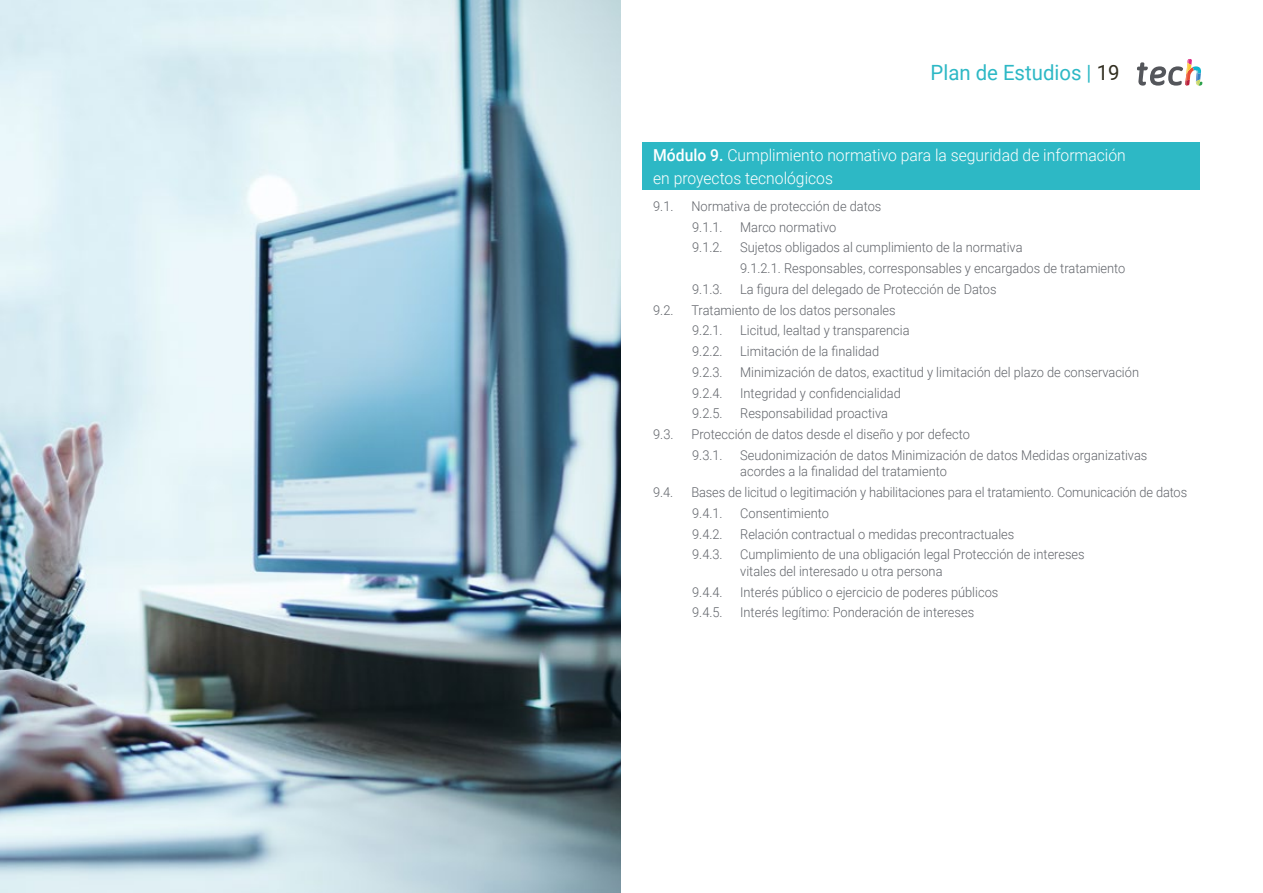
<style>
.page{position:relative;width:1263px;height:893px;background:#fff}
.page>*{position:absolute;margin:0;border:0;box-sizing:border-box;transform-origin:0 0}
.t1{font:21px "Roboto";color:#2db8c5}
.t2{font:300 16.5px/22.5px "Roboto";color:#fff;scale:.95 1}
.t3{font:300 13.5px/20.7px "Roboto";color:#61646a;scale:.95 1}
.s1{color:#312e20}
.s2{font-weight:500}
</style>
<div class="page">
<svg style="left:1137px;top:59px;width:65px;height:27px"></svg>
<div style="left:642px;top:142px;width:557px;height:48px;background:#2db8c5"></div>
<img style="left:0;top:0;width:621px;height:893px">
<h1 class="t1" style="left:930px;top:57px;width:191px">Plan de Estudios | <span class="s1">19</span></h1>
<p class="t2" style="left:653px;top:143px;width:499px"><span class="s2">Módulo 9.</span> Cumplimiento normativo para la seguridad de información en proyectos tecnológicos</p>
<p class="t3" style="left:653px;top:195px;width:23px">9.1.</p>
<p class="t3" style="left:691px;top:195px;width:201px">Normativa de protección de datos<br>9.1.1.</p>
<p class="t3" style="left:740px;top:216px;width:103px">Marco normativo</p>
<p class="t3" style="left:692px;top:237px;width:34px">9.1.2.</p>
<p class="t3" style="left:740px;top:237px;width:407px">Sujetos obligados al cumplimiento de la normativa<br>9.1.2.1. Responsables, corresponsables y encargados de tratamiento</p>
<p class="t3" style="left:692px;top:278px;width:34px">9.1.3.</p>
<p class="t3" style="left:740px;top:278px;width:271px">La figura del delegado de Protección de Datos</p>
<p class="t3" style="left:653px;top:299px;width:23px">9.2.</p>
<p class="t3" style="left:691px;top:299px;width:217px">Tratamiento de los datos personales<br>9.2.1.</p>
<p class="t3" style="left:740px;top:320px;width:180px">Licitud, lealtad y transparencia</p>
<p class="t3" style="left:692px;top:340px;width:34px">9.2.2.</p>
<p class="t3" style="left:740px;top:340px;width:148px">Limitación de la finalidad</p>
<p class="t3" style="left:692px;top:361px;width:34px">9.2.3.</p>
<p class="t3" style="left:740px;top:361px;width:421px">Minimización de datos, exactitud y limitación del plazo de conservación</p>
<p class="t3" style="left:692px;top:382px;width:34px">9.2.4.</p>
<p class="t3" style="left:740px;top:382px;width:171px">Integridad y confidencialidad</p>
<p class="t3" style="left:692px;top:403px;width:34px">9.2.5.</p>
<p class="t3" style="left:740px;top:403px;width:157px">Responsabilidad proactiva</p>
<p class="t3" style="left:653px;top:423px;width:23px">9.3.</p>
<p class="t3" style="left:691px;top:423px;width:295px">Protección de datos desde el diseño y por defecto<br>9.3.1.</p>
<p class="t3" style="left:740px;top:446px;width:430px;line-height:16.5px">Seudonimización de datos Minimización de datos Medidas organizativas acordes a la finalidad del tratamiento</p>
<p class="t3" style="left:653px;top:481px;width:23px">9.4.</p>
<p class="t3" style="left:691px;top:481px;width:523px">Bases de licitud o legitimación y habilitaciones para el tratamiento. Comunicación de datos<br>9.4.1.</p>
<p class="t3" style="left:740px;top:502px;width:95px">Consentimiento</p>
<p class="t3" style="left:692px;top:523px;width:34px">9.4.2.</p>
<p class="t3" style="left:740px;top:523px;width:290px">Relación contractual o medidas precontractuales</p>
<p class="t3" style="left:692px;top:544px;width:34px">9.4.3.</p>
<p class="t3" style="left:740px;top:546px;width:364px;line-height:16.5px">Cumplimiento de una obligación legal Protección de intereses vitales del interesado u otra persona</p>
<p class="t3" style="left:692px;top:581px;width:34px">9.4.4.</p>
<p class="t3" style="left:740px;top:581px;width:273px">Interés público o ejercicio de poderes públicos</p>
<p class="t3" style="left:692px;top:602px;width:34px">9.4.5.</p>
<p class="t3" style="left:740px;top:602px;width:248px">Interés legítimo: Ponderación de intereses</p>
</div>
